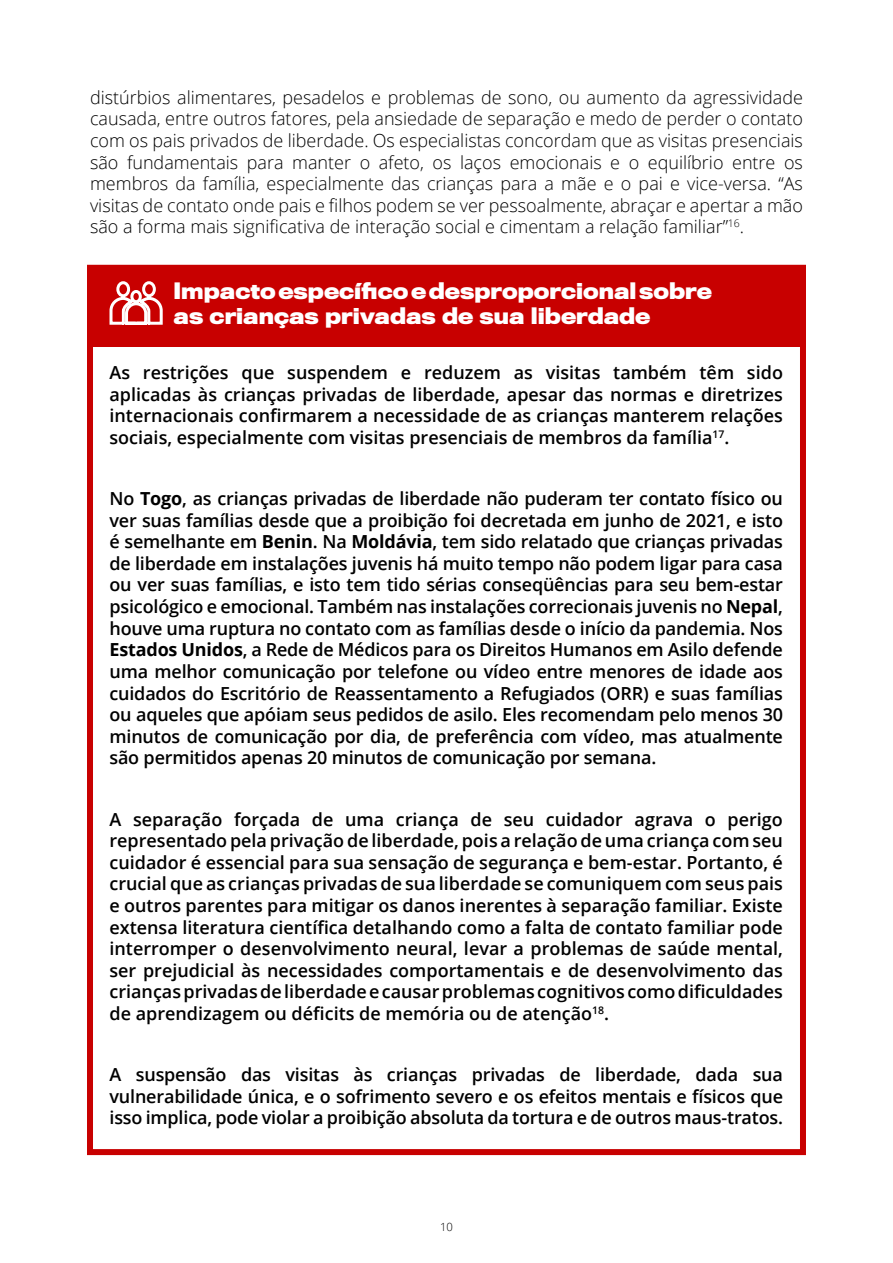
<style>
.page{position:relative;width:893px;height:1263px;background:#fff}
.page>*{position:absolute;margin:0;border:0;box-sizing:border-box;transform-origin:0 0}
.t1{font:700 21px/25.2px "Titling Gothic FB";color:#fff}
.t2{font:600 18px/21.6px "Open Sans";letter-spacing:-.005em;color:#000;text-align:justify}
.t3{font:300 18px/21.6px "Open Sans";color:#000;text-align:justify}
.t4{font:300 11.25px "Open Sans";color:#000}
.s1{font-weight:700}
</style>
<div class="page">
<div style="left:90px;top:265px;width:716px;height:81px;background:#c80000"></div>
<div style="left:87px;top:265px;width:719px;height:890px;border:6px solid #c80000"></div>
<svg style="left:109px;top:281px;width:54px;height:44px"></svg>
<p class="t3" style="left:90px;top:86px;width:714px">distúrbios alimentares, pesadelos e problemas de sono, ou aumento da agressividade causada, entre outros fatores, pela ansiedade de separação e medo de perder o contato com os pais privados de liberdade. Os especialistas concordam que as visitas presenciais são fundamentais para manter o afeto, os laços emocionais e o equilíbrio entre os membros da família, especialmente das crianças para a mãe e o pai e vice-versa. “As visitas de contato onde pais e filhos podem se ver pessoalmente, abraçar e apertar a mão são a forma mais significativa de interação social e cimentam a relação familiar”<sup>16</sup>.</p>
<p class="t1" style="left:174px;top:278px;width:540px">Impacto específico e desproporcional sobre as crianças privadas de sua liberdade</p>
<p class="t2" style="left:110px;top:361px;width:675px">As restrições que suspendem e reduzem as visitas também têm sido aplicadas às crianças privadas de liberdade, apesar das normas e diretrizes internacionais confirmarem a necessidade de as crianças manterem relações sociais, especialmente com visitas presenciais de membros da família<sup>17</sup>.</p>
<p class="t2" style="left:109px;top:487px;width:675px">No <span class="s1">Togo</span>, as crianças privadas de liberdade não puderam ter contato físico ou ver suas famílias desde que a proibição foi decretada em junho de 2021, e isto é semelhante em <span class="s1">Benin</span>. Na <span class="s1">Moldávia</span>, tem sido relatado que crianças privadas de liberdade em instalações juvenis há muito tempo não podem ligar para casa ou ver suas famílias, e isto tem tido sérias conseqüências para seu bem-estar psicológico e emocional. Também nas instalações correcionais juvenis no <span class="s1">Nepal</span>, houve uma ruptura no contato com as famílias desde o início da pandemia. Nos <span class="s1">Estados Unidos</span>, a Rede de Médicos para os Direitos Humanos em Asilo defende uma melhor comunicação por telefone ou vídeo entre menores de idade aos cuidados do Escritório de Reassentamento a Refugiados (ORR) e suas famílias ou aqueles que apóiam seus pedidos de asilo. Eles recomendam pelo menos 30 minutos de comunicação por dia, de preferência com vídeo, mas atualmente são permitidos apenas 20 minutos de comunicação por semana.</p>
<p class="t2" style="left:109px;top:808px;width:675px">A separação forçada de uma criança de seu cuidador agrava o perigo representado pela privação de liberdade, pois a relação de uma criança com seu cuidador é essencial para sua sensação de segurança e bem-estar. Portanto, é crucial que as crianças privadas de sua liberdade se comuniquem com seus pais e outros parentes para mitigar os danos inerentes à separação familiar. Existe extensa literatura científica detalhando como a falta de contato familiar pode interromper o desenvolvimento neural, levar a problemas de saúde mental, ser prejudicial às necessidades comportamentais e de desenvolvimento das crianças privadas de liberdade e causar problemas cognitivos como dificuldades de aprendizagem ou déficits de memória ou de atenção<sup>18</sup>.</p>
<p class="t2" style="left:110px;top:1063px;width:675px">A suspensão das visitas às crianças privadas de liberdade, dada sua vulnerabilidade única, e o sofrimento severo e os efeitos mentais e físicos que isso implica, pode violar a proibição absoluta da tortura e de outros maus-tratos.</p>
<p class="t4" style="left:440px;top:1219px;width:14px">10</p>
</div>
